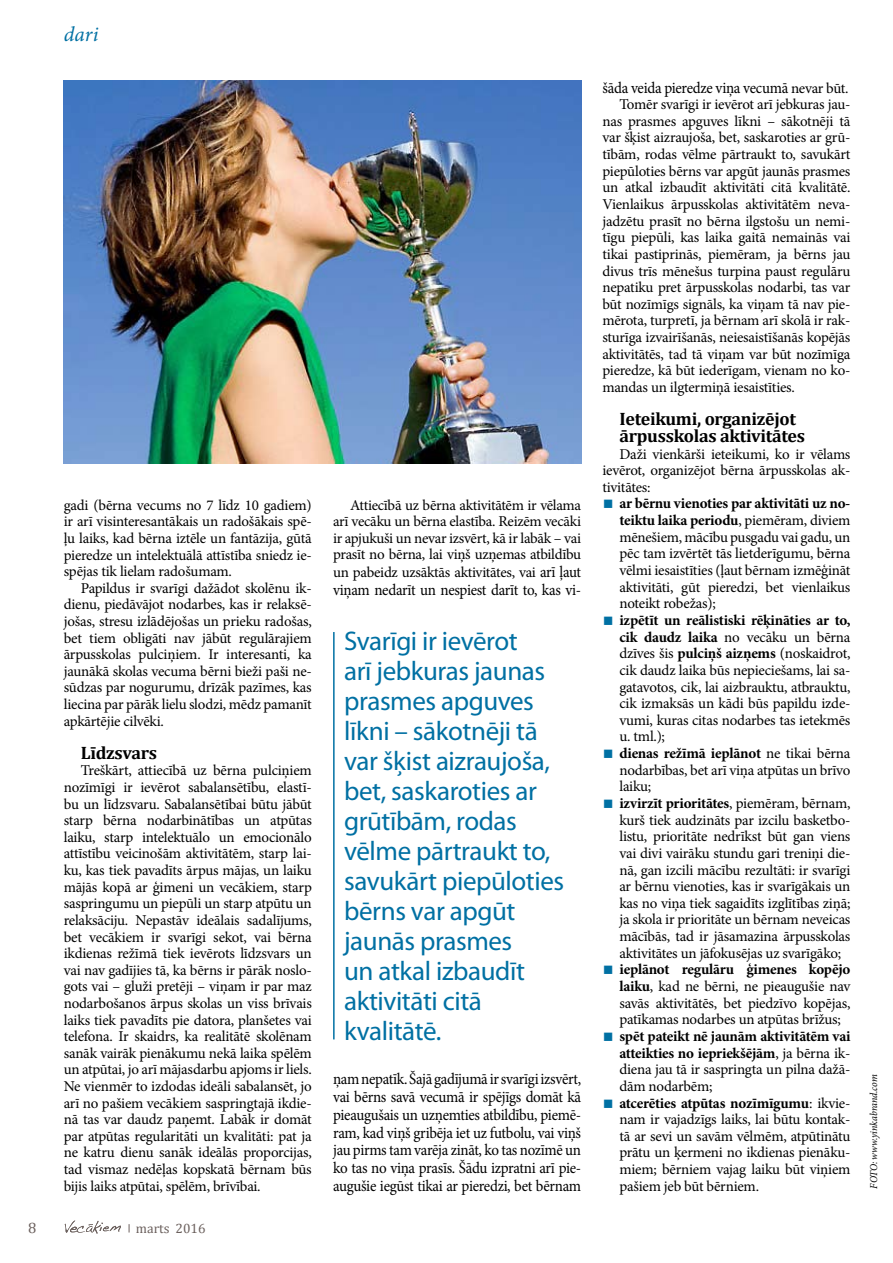
<style>
.page{position:relative;width:893px;height:1263px;background:#fff}
.page>*{position:absolute;margin:0;border:0;box-sizing:border-box;transform-origin:0 0}
.t1{font:27px/30px "Myriad Pro";letter-spacing:-.015em;color:#0070a3}
.t2{font:italic 21px "Minion Pro";color:#0070a3}
.t3{font:700 18px/16.6px "Cambria";color:#000}
.t4{font:16.05px/17.7px "Minion Pro";letter-spacing:-.02em;color:#000;text-align:justify;scale:.93 1}
.t5{font:15px/16.6px "Minion Pro";letter-spacing:-.015em;color:#000;text-align:justify}
.t6{font:700 15px/16.6px "Minion Pro";letter-spacing:-.015em;color:#000;text-align:justify}
.t7{font:15px "Cambria";color:#6b605d}
.t8{font:13.5px "Cambria";color:#6b605d}
.t9{font:italic 10.5px "Minion Pro";letter-spacing:-.01em;color:#000;scale:.95 1}
.s1{font-size:16.05px}
.s2{font-size:15px}
.s3{font-size:28.5px;color:#0070a3}
.s4{font-weight:700}
.s5{font-weight:400;font-size:28.5px;color:#0070a3}
.s6{font-weight:400}
</style>
<div class="page">
<svg style="left:65px;top:1221px;width:56px;height:13px"></svg>
<hr style="left:333px;top:632px;width:2px;height:407px;background:#0070a3">
<img style="left:64px;top:81px;width:517px;height:382px">
<h2 class="t2" style="left:64px;top:20px;width:36px">dari</h2>
<p class="t5" style="left:64px;top:497px;width:250px">gadi (bērna vecums no 7 līdz 10 gadiem) ir arī visinteresantākais un radošākais spē&shy;ļu laiks, kad bērna iztēle un fantāzija, gūtā pieredze un intelektuālā attīstība sniedz ie&shy;spējas tik lielam radošumam.</p>
<p class="t5" style="left:64px;top:580px;width:250px;text-indent:17px">Papildus ir svarīgi dažādot skolēnu ik&shy;dienu, piedāvājot nodarbes, kas ir relaksē&shy;jošas, stresu izlādējošas un prieku radošas, bet tiem obligāti nav jābūt regulārajiem ārpusskolas pulciņiem. Ir interesanti, ka jaunākā skolas vecuma bērni bieži paši ne&shy;sūdzas par nogurumu, drīzāk pazīmes, kas liecina par pārāk lielu slodzi, mēdz pamanīt apkārtējie cilvēki.</p>
<p class="t3" style="left:81px;top:744px;width:78px">Līdzsvars</p>
<p class="t5" style="left:64px;top:762px;width:250px;text-indent:17px">Treškārt, attiecībā uz bērna pulciņiem nozīmīgi ir ievērot sabalansētību, elastī&shy;bu un līdzsvaru. Sabalansētībai būtu jābūt starp bērna nodarbinātības un atpūtas laiku, starp intelektuālo un emocionālo attīstību veicinošām aktivitātēm, starp lai&shy;ku, kas tiek pavadīts ārpus mājas, un laiku mājās kopā ar ģimeni un vecākiem, starp saspringumu un piepūli un starp atpūtu un relaksāciju. Nepastāv ideālais sadalījums, bet vecākiem ir svarīgi sekot, vai bērna ikdienas režīmā tiek ievērots līdzsvars un vai nav gadījies tā, ka bērns ir pārāk noslo&shy;gots vai – gluži pretēji – viņam ir par maz nodarbošanos ārpus skolas un viss brīvais laiks tiek pavadīts pie datora, planšetes vai telefona. Ir skaidrs, ka realitātē skolēnam sanāk vairāk pienākumu nekā laika spēlēm un atpūtai, jo arī mājasdarbu apjoms ir liels.<br>Ne vienmēr to izdodas ideāli sabalansēt, jo arī no pašiem vecākiem saspringtajā ikdie&shy;nā tas var daudz paņemt. Labāk ir domāt par atpūtas regularitāti un kvalitāti: pat ja ne katru dienu sanāk ideālās proporcijas, tad vismaz nedēļas kopskatā bērnam būs bijis laiks atpūtai, spēlēm, brīvībai.</p>
<p class="t7" style="left:28px;top:1218px;width:10px">8</p>
<p class="t8" style="left:136px;top:1220px;width:71px">marts 2016</p>
<p class="t5" style="left:333px;top:496px;width:250px;text-indent:17px">Attiecībā uz bērna aktivitātēm ir vēlama arī vecāku un bērna elastība. Reizēm vecāki ir apjukuši un nevar izsvērt, kā ir labāk – vai prasīt no bērna, lai viņš uzņemas atbildību un pabeidz uzsāktās aktivitātes, vai <span class="s1">arī ļaut</span></p>
<p class="t4" style="left:333px;top:581px;width:268px">viņam nedarīt un nespiest darīt to, kas vi-</p>
<p class="t1" style="left:344px;top:625px;width:222px">Svarīgi ir ievērot<br>arī jebkuras jaunas prasmes apguves līkni – sākotnēji tā var šķist aizraujoša, bet, saskaroties ar grūtībām, rodas vēlme pārtraukt to, savukārt piepūloties bērns var apgūt jaunās prasmes<br>un atkal izbaudīt aktivitāti citā kvalitātē.</p>
<p class="t4" style="left:333px;top:1070px;width:268px">ņam nepatīk. Šajā gadījumā ir svarīgi izsvērt, vai bērns savā vecumā ir spējīgs domāt kā pieaugušais un uzņemties atbildību, piemē&shy;ram, kad viņš gribēja iet uz futbolu, vai viņš jau pirms tam varēja zināt, ko tas nozīmē un ko tas no viņa prasīs. Šādu izpratni arī pie&shy;augušie iegūst tikai ar pieredzi, bet bērnam</p>
<p class="t4" style="left:602px;top:79px;width:266px">šāda veida pieredze viņa vecumā <span class="s2">nevar būt.</span></p>
<p class="t5" style="left:602px;top:96px;width:250px;text-indent:17px">Tomēr svarīgi ir ievērot arī jebkuras jau&shy;nas prasmes apguves līkni – sākotnēji tā var šķist aizraujoša, bet, saskaroties ar grū&shy;tībām, rodas vēlme pārtraukt to, savukārt piepūloties bērns var apgūt jaunās prasmes un atkal izbaudīt aktivitāti citā kvalitātē.<br>Vienlaikus ārpusskolas aktivitātēm neva&shy;jadzētu prasīt no bērna ilgstošu un nemi&shy;tīgu piepūli, kas laika gaitā nemainās vai tikai pastiprinās, piemēram, ja bērns jau divus trīs mēnešus turpina paust regulāru nepatiku pret ārpusskolas nodarbi, tas var būt nozīmīgs signāls, ka viņam tā nav pie&shy;mērota, turpretī, ja bērnam arī skolā ir rak&shy;sturīga izvairīšanās, neiesaistīšanās kopējās aktivitātēs, tad tā viņam var būt nozīmīga pieredze, kā būt iederīgam, vienam no ko&shy;mandas un ilgtermiņā iesaistīties.</p>
<p class="t3" style="left:619px;top:410px;width:187px">Ieteikumi, organizējot ārpusskolas aktivitātes</p>
<p class="t5" style="left:602px;top:445px;width:250px;text-indent:17px">Daži vienkārši ieteikumi, ko ir vēlams ievērot, organizējot bērna ārpusskolas ak&shy;tivitātes:</p>
<p class="t5" style="left:619px;top:495px;width:233px;text-indent:-17px"><span class="s3">■</span> <span class="s4">ar bērnu vienoties par aktivitāti uz no&shy;teiktu laika periodu</span>, piemēram, diviem mēnešiem, mācību pusgadu vai gadu, un pēc tam izvērtēt tās lietderīgumu, bērna vēlmi iesaistīties (ļaut bērnam izmēģināt aktivitāti, gūt pieredzi, bet vienlaikus noteikt robežas);</p>
<p class="t5" style="left:619px;top:612px;width:233px;text-indent:-17px"><span class="s3">■</span> <span class="s4">izpētīt un reālistiski rēķināties ar to, cik daudz laika</span> no vecāku un bērna dzīves šis <span class="s4">pulciņš aizņems</span> (noskaidrot, cik daudz laika būs nepieciešams, lai sa&shy;gatavotos, cik, lai aizbrauktu, atbrauktu, cik izmaksās un kādi būs papildu izde&shy;vumi, kuras citas nodarbes tas ietekmēs u. tml.);</p>
<p class="t5" style="left:619px;top:745px;width:233px;text-indent:-17px"><span class="s3">■</span> <span class="s4">dienas režīmā ieplānot</span> ne tikai bērna nodarbības, bet arī viņa atpūtas un brīvo laiku;</p>
<p class="t5" style="left:619px;top:795px;width:233px;text-indent:-17px"><span class="s3">■</span> <span class="s4">izvirzīt prioritātes</span>, piemēram, bērnam, kurš tiek audzināts par izcilu basketbo&shy;listu, prioritāte nedrīkst būt gan viens vai divi vairāku stundu gari treniņi die&shy;nā, gan izcili mācību rezultāti: ir svarīgi ar bērnu vienoties, kas ir svarīgākais un kas no viņa tiek sagaidīts izglītības ziņā; ja skola ir prioritāte un bērnam neveicas mācībās, tad ir jāsamazina ārpusskolas aktivitātes un jāfokusējas uz svarīgāko;</p>
<p class="t5" style="left:619px;top:961px;width:233px;text-indent:-17px"><span class="s3">■</span> <span class="s4">ieplānot regulāru ģimenes kopējo laiku</span>, kad ne bērni, ne pieaugušie nav savās aktivitātēs, bet piedzīvo kopējas, patīkamas nodarbes un atpūtas brīžus;</p>
<p class="t6" style="left:619px;top:1028px;width:233px;text-indent:-17px"><span class="s5">■</span> spēt pateikt nē jaunām aktivitātēm vai atteikties no iepriekšējām<span class="s6">, ja bērna ik&shy;diena jau tā ir saspringta un pilna dažā&shy;dām nodarbēm;</span></p>
<p class="t5" style="left:619px;top:1094px;width:233px;text-indent:-17px"><span class="s3">■</span> <span class="s4">atcerēties atpūtas nozīmīgumu</span>: ikvie&shy;nam ir vajadzīgs laiks, lai būtu kontak&shy;tā ar sevi un savām vēlmēm, atpūtinātu prātu un ķermeni no ikdienas pienāku&shy;miem; bērniem vajag laiku būt viņiem pašiem jeb būt bērniem.</p>
<p class="t9" style="left:867px;top:1188px;width:122px;rotate:-90deg">FOTO: www.yinkabrand.com</p>
</div>
